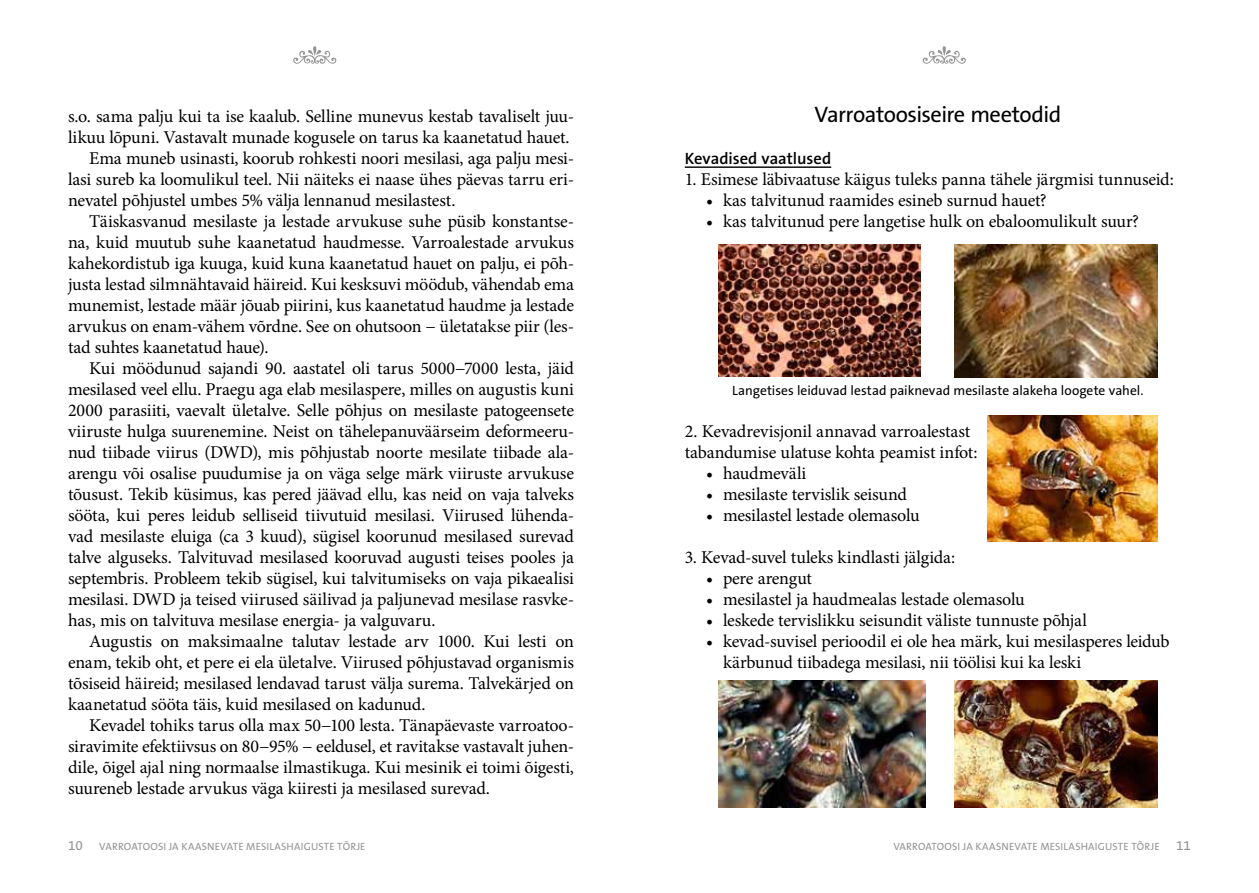
<style>
.page{position:relative;width:1259px;height:893px;background:#fff}
.page>*{position:absolute;margin:0;border:0;box-sizing:border-box;transform-origin:0 0}
.t1{font:22.5px "The Sans B5 Plain";letter-spacing:-.025em;color:#000}
.t2{font:18px/21px "Minion Pro";letter-spacing:-.01em;color:#000}
.t3{font:600 16.5px "The Sans B6";color:#000}
.t4{font:13.5px "The Sans B5 Plain";color:#000}
.t5{font:10.5px "The Sans B5 Plain";letter-spacing:.015em;color:#949494}
.s1{font-size:13.5px}
</style>
<div class="page">
<svg style="left:293px;top:46px;width:44px;height:18px"></svg>
<svg style="left:922px;top:46px;width:44px;height:18px"></svg>
<hr style="left:685px;top:166px;width:146px;height:2px;background:#000">
<img style="left:719px;top:244px;width:201px;height:133px">
<img style="left:954px;top:245px;width:203px;height:132px">
<img style="left:987px;top:416px;width:170px;height:125px">
<img style="left:719px;top:680px;width:206px;height:128px">
<img style="left:954px;top:681px;width:203px;height:127px">
<p class="t2" style="left:68px;top:106px;width:507px">s.o. sama palju kui ta ise kaalub. Selline munevus kestab tavaliselt juu-</p>
<p class="t2" style="left:68px;top:127px;width:503px">likuu lõpuni. Vastavalt munade kogusele on tarus ka kaanetatud hauet.</p>
<p class="t2" style="left:89px;top:148px;width:486px">Ema muneb usinasti, koorub rohkesti noori mesilasi, aga palju mesi-</p>
<p class="t2" style="left:68px;top:169px;width:507px">lasi sureb ka loomulikul teel. Nii näiteks ei naase ühes päevas tarru eri-</p>
<p class="t2" style="left:68px;top:190px;width:389px">nevatel põhjustel umbes 5% välja lennanud mesilastest.</p>
<p class="t2" style="left:89px;top:211px;width:486px">Täiskasvanud mesilaste ja lestade arvukuse suhe püsib konstantse-</p>
<p class="t2" style="left:68px;top:232px;width:507px">na, kuid muutub suhe kaanetatud haudmesse. Varroalestade arvukus</p>
<p class="t2" style="left:68px;top:253px;width:507px">kahekordistub iga kuuga, kuid kuna kaanetatud hauet on palju, ei põh-</p>
<p class="t2" style="left:68px;top:274px;width:507px">justa lestad silmnähtavaid häireid. Kui kesksuvi möödub, vähendab ema</p>
<p class="t2" style="left:68px;top:295px;width:507px">munemist, lestade määr jõuab piirini, kus kaanetatud haudme ja lestade</p>
<p class="t2" style="left:68px;top:316px;width:507px">arvukus on enam-vähem võrdne. See on ohutsoon − ületatakse piir (les-</p>
<p class="t2" style="left:68px;top:337px;width:202px">tad suhtes kaanetatud haue).</p>
<p class="t2" style="left:89px;top:358px;width:486px">Kui möödunud sajandi 90. aastatel oli tarus 5000−7000 lesta, jäid</p>
<p class="t2" style="left:68px;top:379px;width:507px">mesilased veel ellu. Praegu aga elab mesilaspere, milles on augustis kuni</p>
<p class="t2" style="left:68px;top:400px;width:507px">2000 parasiiti, vaevalt ületalve. Selle põhjus on mesilaste patogeensete</p>
<p class="t2" style="left:68px;top:421px;width:507px">viiruste hulga suurenemine. Neist on tähelepanuväärseim deformeeru-</p>
<p class="t2" style="left:68px;top:442px;width:507px">nud tiibade viirus (DWD), mis põhjustab noorte mesilate tiibade ala-</p>
<p class="t2" style="left:68px;top:463px;width:507px">arengu või osalise puudumise ja on väga selge märk viiruste arvukuse</p>
<p class="t2" style="left:68px;top:484px;width:507px">tõusust. Tekib küsimus, kas pered jäävad ellu, kas neid on vaja talveks</p>
<p class="t2" style="left:68px;top:505px;width:507px">sööta, kui peres leidub selliseid tiivutuid mesilasi. Viirused lühenda-</p>
<p class="t2" style="left:68px;top:526px;width:507px">vad mesilaste eluiga (ca 3 kuud), sügisel koorunud mesilased surevad</p>
<p class="t2" style="left:68px;top:547px;width:507px">talve alguseks. Talvituvad mesilased kooruvad augusti teises pooles ja</p>
<p class="t2" style="left:68px;top:568px;width:507px">septembris. Probleem tekib sügisel, kui talvitumiseks on vaja pikaealisi</p>
<p class="t2" style="left:68px;top:589px;width:507px">mesilasi. DWD ja teised viirused säilivad ja paljunevad mesilase rasvke-</p>
<p class="t2" style="left:68px;top:610px;width:369px">has, mis on talvituva mesilase energia- ja valguvaru.</p>
<p class="t2" style="left:89px;top:631px;width:486px">Augustis on maksimaalne talutav lestade arv 1000. Kui lesti on</p>
<p class="t2" style="left:68px;top:652px;width:507px">enam, tekib oht, et pere ei ela ületalve. Viirused põhjustavad organismis</p>
<p class="t2" style="left:68px;top:673px;width:507px">tõsiseid häireid; mesilased lendavad tarust välja surema. Talvekärjed on</p>
<p class="t2" style="left:68px;top:694px;width:359px">kaanetatud sööta täis, kuid mesilased on kadunud.</p>
<p class="t2" style="left:89px;top:715px;width:486px">Kevadel tohiks tarus olla max 50−100 lesta. Tänapäevaste varroatoo-</p>
<p class="t2" style="left:68px;top:736px;width:507px">siravimite efektiivsus on 80−95% − eeldusel, et ravitakse vastavalt juhen-</p>
<p class="t2" style="left:68px;top:757px;width:507px">dile, õigel ajal ning normaalse ilmastikuga. Kui mesinik ei toimi õigesti,</p>
<p class="t2" style="left:68px;top:778px;width:423px">suureneb lestade arvukus väga kiiresti ja mesilased surevad.</p>
<p class="t1" style="left:814px;top:102px;width:248px">Varroatoosiseire meetodid</p>
<p class="t3" style="left:685px;top:150px;width:148px">Kevadised vaatlused</p>
<p class="t2" style="left:685px;top:169px;width:490px">1. Esimese läbivaatuse käigus tuleks panna tähele järgmisi tunnuseid:</p>
<p class="t2" style="left:706px;top:190px;width:342px">• kas talvitunud raamides esineb surnud hauet?</p>
<p class="t2" style="left:706px;top:211px;width:434px">• kas talvitunud pere langetise hulk on ebaloomulikult suur?</p>
<p class="t4" style="left:732px;top:383px;width:413px">Langetises leiduvad lestad paiknevad mesilaste alakeha loogete vahel.</p>
<p class="t2" style="left:685px;top:421px;width:294px">2. Kevadrevisjonil annavad varroalestast tabandumise ulatuse kohta peamist infot:</p>
<p class="t2" style="left:706px;top:463px;width:102px">• haudmeväli</p>
<p class="t2" style="left:706px;top:484px;width:203px">• mesilaste tervislik seisund</p>
<p class="t2" style="left:706px;top:505px;width:215px">• mesilastel lestade olemasolu</p>
<p class="t2" style="left:685px;top:547px;width:272px">3. Kevad-suvel tuleks kindlasti jälgida:</p>
<p class="t2" style="left:706px;top:568px;width:107px">• pere arengut</p>
<p class="t2" style="left:706px;top:589px;width:320px">• mesilastel ja haudmealas lestade olemasolu</p>
<p class="t2" style="left:706px;top:610px;width:382px">• leskede tervislikku seisundit väliste tunnuste põhjal</p>
<p class="t2" style="left:723px;top:631px;width:448px;text-indent:-17px">• kevad-suvisel perioodil ei ole hea märk, kui mesilasperes leidub kärbunud tiibadega mesilasi, nii töölisi kui ka leski</p>
<p class="t5" style="left:68px;top:841px;width:299px"><span class="s1">10</span> VARROATOOSI JA KAASNEVATE MESILASHAIGUSTE TÕRJE</p>
<p class="t5" style="left:893px;top:841px;width:299px">VARROATOOSI JA KAASNEVATE MESILASHAIGUSTE TÕRJE <span class="s1">11</span></p>
</div>
